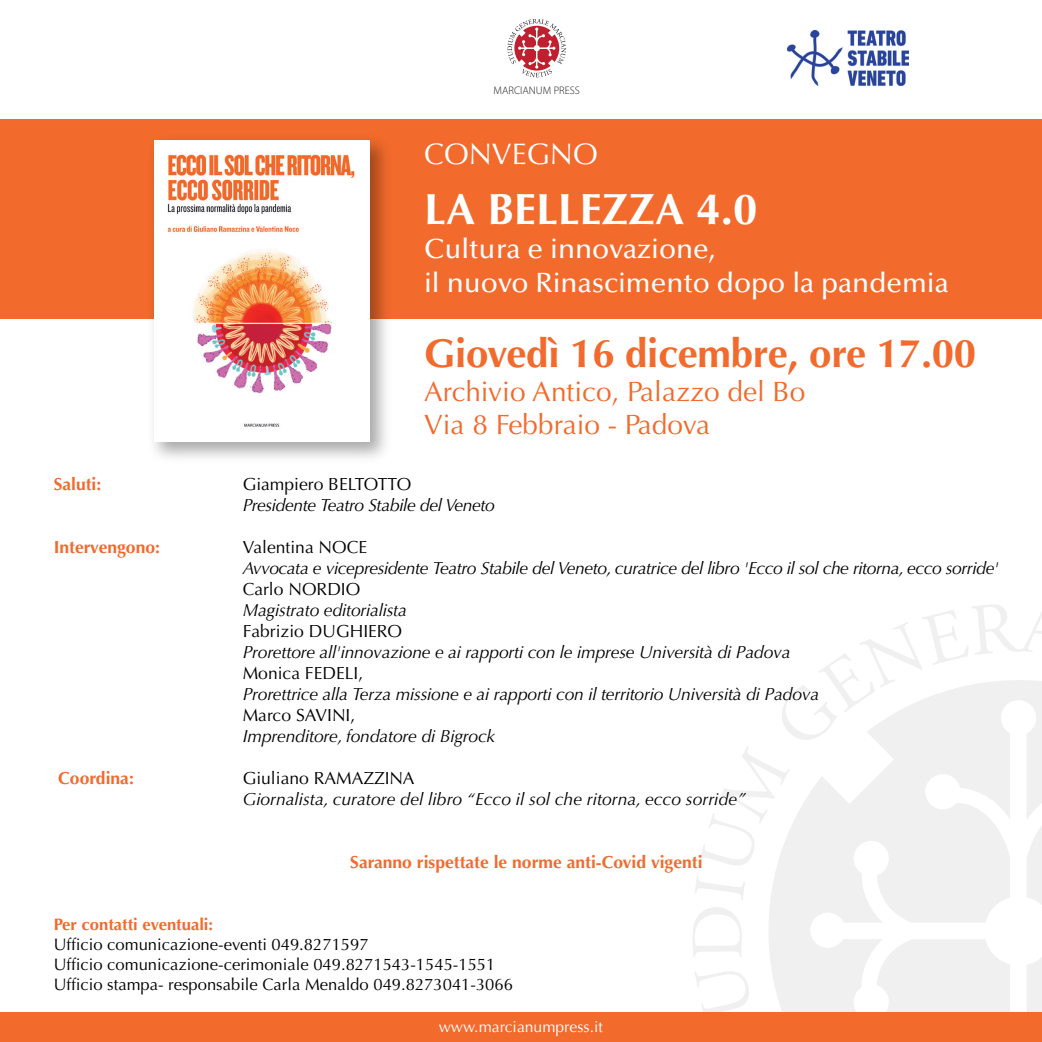
<style>
.page{position:relative;width:1042px;height:1042px;background:#fff}
.page>*{position:absolute;margin:0;border:0;box-sizing:border-box;transform-origin:0 0}
.t1{font:700 43.75px "Optima LT Std";color:#fff}
.t2{font:700 40.25px "Optima LT Std";letter-spacing:-.01em;color:#f26a2c}
.t3{font:29.75px "Optima LT Std";color:#fff}
.t4{font:500 28px/33.6px "Optima LT Std";color:#fff}
.t5{font:28px/33.6px "Optima LT Std";color:#f26a2c}
.t6{font:italic 17.5px "Optima LT Std";letter-spacing:-.015em;color:#000}
.t7{font:17.5px "Optima LT Std";color:#000}
.t8{font:700 17.5px "Optima LT Std";color:#f26a2c}
.t9{font:16.62px/19.9px "Optima LT Std";color:#000}
.t10{font:700 16.62px "Optima LT Std";color:#f26a2c}
.t11{font:15.75px "Optima LT Std";color:#fff}
.t12{font:300 11.03px "Myriad Pro";color:#231f20}
</style>
<div class="page">
<svg style="left:769px;top:794px;width:41px;height:218px;fill:#f0f0f0"></svg>
<svg style="left:695px;top:971px;width:54px;height:41px"></svg>
<svg style="left:693px;top:907px;width:49px;height:50px"></svg>
<svg style="left:695px;top:875px;width:50px;height:25px"></svg>
<svg style="left:699px;top:747px;width:91px;height:119px"></svg>
<svg style="left:782px;top:605px;width:260px;height:135px"></svg>
<svg style="left:810px;top:700px;width:232px;height:312px;fill:#f0f0f0"></svg>
<div style="left:0;top:120px;width:1042px;height:199px;background:#f26a2c"></div>
<img style="left:154px;top:140px;width:216px;height:290px">
<div style="left:0;top:1012px;width:1042px;height:30px;background:#f26a2c"></div>
<svg style="left:507px;top:19px;width:59px;height:58px"></svg>
<img style="left:787px;top:30px;width:121px;height:56px">
<p class="t12" style="left:494px;top:84px;width:88px">MARCIANUM PRESS</p>
<p class="t8" style="left:54px;top:474px;width:49px">Saluti:</p>
<p class="t8" style="left:54px;top:537px;width:108px">Intervengono:</p>
<p class="t8" style="left:58px;top:768px;width:77px">Coordina:</p>
<h3 class="t3" style="left:424px;top:136px;width:175px">CONVEGNO</h3>
<h1 class="t1" style="left:424px;top:184px;width:335px">LA BELLEZZA 4.0</h1>
<h3 class="t4" style="left:424px;top:232px;width:526px">Cultura e innovazione,<br>il nuovo Rinascimento dopo la pandemia</h3>
<h2 class="t2" style="left:424px;top:330px;width:554px">Giovedì 16 dicembre, ore 17.00</h2>
<h3 class="t5" style="left:424px;top:375px;width:382px">Archivio Antico, Palazzo del Bo<br>Via 8 Febbraio - Padova</h3>
<p class="t7" style="left:243px;top:474px;width:170px">Giampiero BELTOTTO</p>
<p class="t6" style="left:243px;top:494px;width:254px">Presidente Teatro Stabile del Veneto</p>
<p class="t7" style="left:243px;top:537px;width:126px">Valentina NOCE</p>
<p class="t6" style="left:243px;top:558px;width:758px">Avvocata e vicepresidente Teatro Stabile del Veneto, curatrice del libro 'Ecco il sol che ritorna, ecco sorride'</p>
<p class="t7" style="left:243px;top:579px;width:119px">Carlo NORDIO</p>
<p class="t6" style="left:243px;top:600px;width:166px">Magistrato editorialista</p>
<p class="t7" style="left:243px;top:621px;width:161px">Fabrizio DUGHIERO</p>
<p class="t6" style="left:243px;top:642px;width:549px">Prorettore all'innovazione e ai rapporti con le imprese Università di Padova</p>
<p class="t7" style="left:243px;top:662px;width:122px">Monica FEDELI,</p>
<p class="t6" style="left:243px;top:684px;width:578px">Prorettrice alla Terza missione e ai rapporti con il territorio Università di Padova</p>
<p class="t7" style="left:243px;top:704px;width:114px">Marco SAVINI,</p>
<p class="t6" style="left:243px;top:725px;width:254px">Imprenditore, fondatore di Bigrock</p>
<p class="t7" style="left:243px;top:768px;width:173px">Giuliano RAMAZZINA</p>
<p class="t6" style="left:243px;top:788px;width:505px">Giornalista, curatore del libro “Ecco il sol che ritorna, ecco sorride”</p>
<p class="t8" style="left:350px;top:852px;width:354px">Saranno rispettate le norme anti-Covid vigenti</p>
<p class="t10" style="left:54px;top:914px;width:161px">Per contatti eventuali:</p>
<p class="t9" style="left:54px;top:934px;width:461px">Ufficio comunicazione-eventi 049.8271597<br>Ufficio comunicazione-cerimoniale 049.8271543-1545-1551<br>Ufficio stampa- responsabile Carla Menaldo 049.8273041-3066</p>
<p class="t11" style="left:439px;top:1017px;width:166px">www.marcianumpress.it</p>
</div>
